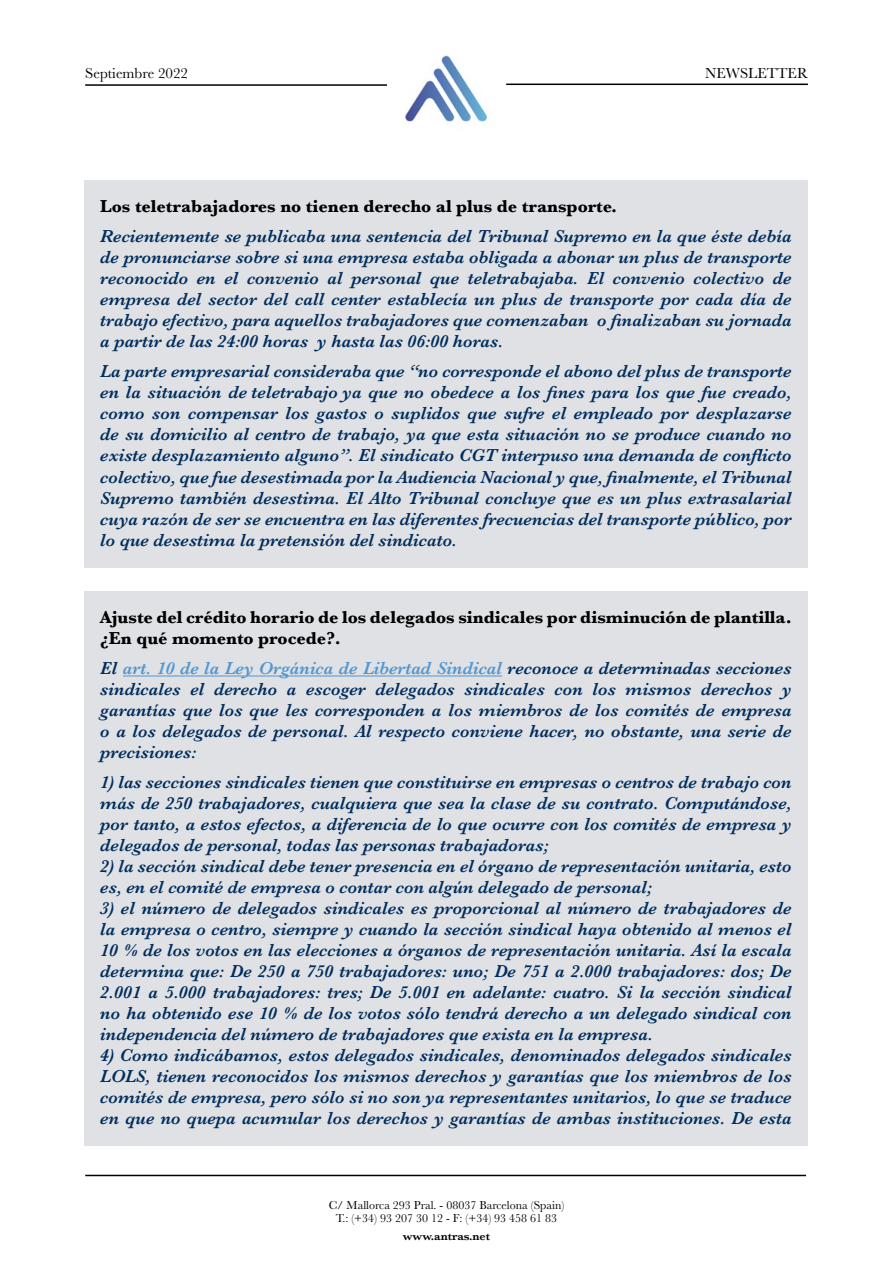
<style>
.page{position:relative;width:893px;height:1263px;background:#fff}
.page>*{position:absolute;margin:0;border:0;box-sizing:border-box;transform-origin:0 0}
.t1{font:italic 600 18px/21px "Baskerville";color:#002d5d;text-align:justify}
.t2{font:700 18px/21px "Baskerville";color:#000}
.t3{font:15px "Baskerville";color:#000}
.t4{font:12px/13.5px "Baskerville";color:#000;text-align:center}
.t5{font:600 12px "Baskerville";color:#000}
.s1{color:#5296cf}
</style>
<div class="page">
<img style="left:405px;top:55px;width:83px;height:68px">
<hr style="left:506px;top:84px;width:302px;height:1px;background:#000">
<hr style="left:85px;top:1175px;width:721px;height:1px;background:#000">
<hr style="left:85px;top:84px;width:302px;height:2px;background:#000">
<div style="left:85px;top:180px;width:723px;height:388px;background:#dfe1e4"></div>
<div style="left:85px;top:591px;width:723px;height:555px;background:#dfe1e4"></div>
<hr style="left:123px;top:675px;width:379px;height:1px;background:#5296cf">
<p class="t3" style="left:85px;top:64px;width:104px">Septiembre 2022</p>
<p class="t3" style="left:705px;top:64px;width:104px">NEWSLETTER</p>
<p class="t2" style="left:100px;top:196px;width:518px">Los teletrabajadores no tienen derecho al plus de transporte.</p>
<p class="t1" style="left:100px;top:226px;width:693px">Recientemente se publicaba una sentencia del Tribunal Supremo en la que éste debía de pronunciarse sobre si una empresa estaba obligada a abonar un plus de transporte reconocido en el convenio al personal que teletrabajaba. El convenio colectivo de empresa del sector del call center establecía un plus de transporte por cada día de trabajo efectivo, para aquellos trabajadores que comenzaban o finalizaban su jornada a partir de las 24:00 horas y hasta las 06:00 horas.</p>
<p class="t1" style="left:100px;top:361px;width:693px">La parte empresarial consideraba que “no corresponde el abono del plus de transporte en la situación de teletrabajo ya que no obedece a los fines para los que fue creado, como son compensar los gastos o suplidos que sufre el empleado por desplazarse de su domicilio al centro de trabajo, ya que esta situación no se produce cuando no existe desplazamiento alguno”. El sindicato CGT interpuso una demanda de conflicto colectivo, que fue desestimada por la Audiencia Nacional y que, finalmente, el Tribunal Supremo también desestima. El Alto Tribunal concluye que es un plus extrasalarial cuya razón de ser se encuentra en las diferentes frecuencias del transporte público, por lo que desestima la pretensión del sindicato.</p>
<p class="t2" style="left:100px;top:607px;width:693px">Ajuste del crédito horario de los delegados sindicales por disminución de plantilla. ¿En qué momento procede?.</p>
<p class="t1" style="left:100px;top:658px;width:693px">El <span class="s1">art. 10 de la Ley Orgánica de Libertad Sindical</span> reconoce a determinadas secciones sindicales el derecho a escoger delegados sindicales con los mismos derechos y garantías que los que les corresponden a los miembros de los comités de empresa o a los delegados de personal. Al respecto conviene hacer, no obstante, una serie de precisiones:</p>
<p class="t1" style="left:100px;top:772px;width:693px">1) las secciones sindicales tienen que constituirse en empresas o centros de trabajo con más de 250 trabajadores, cualquiera que sea la clase de su contrato. Computándose, por tanto, a estos efectos, a diferencia de lo que ocurre con los comités de empresa y delegados de personal, todas las personas trabajadoras;</p>
<p class="t1" style="left:100px;top:856px;width:693px">2) la sección sindical debe tener presencia en el órgano de representación unitaria, esto es, en el comité de empresa o contar con algún delegado de personal;</p>
<p class="t1" style="left:100px;top:898px;width:693px">3) el número de delegados sindicales es proporcional al número de trabajadores de la empresa o centro, siempre y cuando la sección sindical haya obtenido al menos el 10 % de los votos en las elecciones a órganos de representación unitaria. Así la escala determina que: De 250 a 750 trabajadores: uno; De 751 a 2.000 trabajadores: dos; De 2.001 a 5.000 trabajadores: tres; De 5.001 en adelante: cuatro. Si la sección sindical no ha obtenido ese 10 % de los votos sólo tendrá derecho a un delegado sindical con independencia del número de trabajadores que exista en la empresa.</p>
<p class="t1" style="left:100px;top:1045px;width:693px">4) Como indicábamos, estos delegados sindicales, denominados delegados sindicales LOLS, tienen reconocidos los mismos derechos y garantías que los miembros de los comités de empresa, pero sólo si no son ya representantes unitarios, lo que se traduce en que no quepa acumular los derechos y garantías de ambas instituciones. De esta</p>
<p class="t4" style="left:329px;top:1198px;width:237px">C/ Mallorca 293 Pral. - 08037 Barcelona (Spain)<br>T.: (+34) 93 207 30 12 - F: (+34) 93 458 61 83</p>
<p class="t5" style="left:403px;top:1228px;width:89px">www.antras.net</p>
</div>
